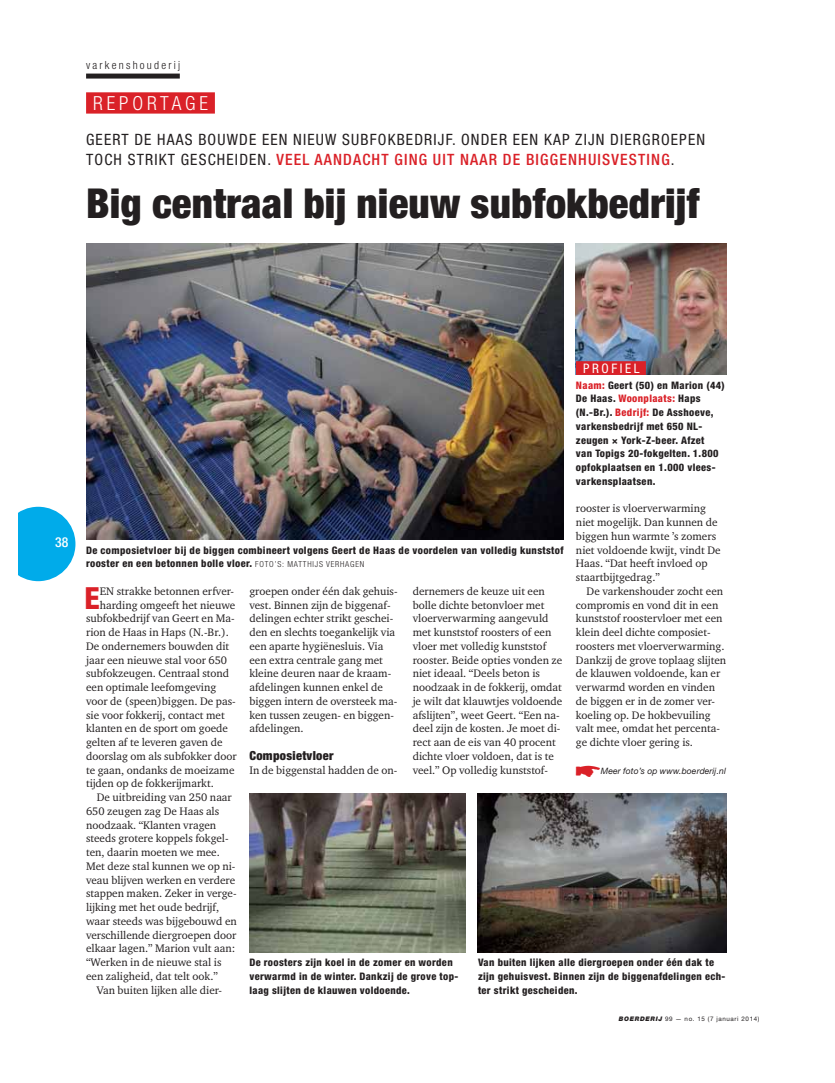
<style>
.page{position:relative;width:835px;height:1083px;background:#fff}
.page>*{position:absolute;margin:0;border:0;box-sizing:border-box;transform-origin:0 0}
.t1{font:900 condensed 41.25px "Helvetica Neue LT Std";letter-spacing:.005em;color:#231f20}
.t2{font:800 condensed 30.5px "Helvetica Neue LT Std";color:#da2128}
.t3{font:300 condensed 19.38px "Helvetica Neue LT Std";letter-spacing:.2em;color:#fff}
.t4{font:condensed 15.62px/20.6px "Helvetica Neue LT Std";letter-spacing:.075em;color:#231f20}
.t5{font:500 condensed 13.75px "Helvetica Neue LT Std";color:#fff}
.t6{font:condensed 13.12px "Helvetica Neue LT Std";letter-spacing:.2em;color:#fff}
.t7{font:900 condensed 12.5px "Helvetica Neue LT Std";letter-spacing:.025em;color:#231f20}
.t8{font:11.25px/13.8px "Charter EFOP";color:#231f20}
.t9{font:300 condensed 11.25px "Helvetica Neue LT Std";letter-spacing:.2em;color:#231f20}
.t10{font:800 condensed 10.38px/13.8px "Helvetica Neue LT Std";letter-spacing:.035em;color:#231f20}
.t11{font:italic 8.75px "Helvetica Neue LT Std";letter-spacing:.015em;color:#231f20}
.t12{font:6.25px "Helvetica Neue LT Std";letter-spacing:.1em;color:#231f20}
.s1{font-weight:500;color:#da2128}
.s2{color:#da2128}
.s3{font-weight:300;font-size:8.25px}
.s4{font-weight:900;font-style:italic}
</style>
<div class="page">
<svg style="left:19px;top:507px;width:56px;height:74px;background:#25b7ed"></svg>
<img style="left:86px;top:244px;width:477px;height:296px">
<img style="left:576px;top:244px;width:151px;height:131px">
<img style="left:478px;top:794px;width:249px;height:158px">
<img style="left:249px;top:794px;width:216px;height:158px">
<div style="left:86px;top:74px;width:94px;height:5px;background:#231f20"></div>
<div style="left:86px;top:92px;width:129px;height:22px;background:#da2128"></div>
<div style="left:576px;top:361px;width:70px;height:14px;background:#da2128"></div>
<p class="t9" style="left:86px;top:59px;width:96px">varkenshouderij</p>
<h3 class="t3" style="left:93px;top:92px;width:116px">REPORTAGE</h3>
<h3 class="t4" style="left:86px;top:129px;width:620px">GEERT DE HAAS BOUWDE EEN NIEUW SUBFOKBEDRIJF. ONDER EEN KAP ZIJN DIERGROEPEN<br>TOCH STRIKT GESCHEIDEN. <span class="s1">VEEL AANDACHT GING UIT NAAR DE BIGGENHUISVESTING</span>.</h3>
<h1 class="t1" style="left:86px;top:189px;width:615px">Big centraal bij nieuw subfokbedrijf</h1>
<p class="t5" style="left:55px;top:534px;width:15px">38</p>
<p class="t6" style="left:583px;top:360px;width:58px">PROFIEL</p>
<p class="t10" style="left:576px;top:379px;width:150px"><span class="s2">Naam:</span> Geert (50) en Marion (44)<br>De Haas. <span class="s2">Woonplaats:</span> Haps (N.-Br.). <span class="s2">Bedrijf:</span> De Asshoeve, varkensbedrijf met 650 NL&shy;zeugen × York-Z-beer. Afzet<br>van Topigs 20-fokgelten. 1.800 opfokplaatsen en 1.000 vlees&shy;varkensplaatsen.</p>
<p class="t8" style="left:576px;top:502px;width:146px">rooster is vloerverwarming niet mogelijk. Dan kunnen de biggen hun warmte ’s zomers niet voldoende kwijt, vindt De<br>Haas. “Dat heeft invloed op staartbijtgedrag.”</p>
<p class="t8" style="left:576px;top:585px;width:152px;text-indent:11px">De varkenshouder zocht een compromis en vond dit in een kunststof roostervloer met een klein deel dichte composiet&shy;roosters met vloerverwarming.<br>Dankzij de grove toplaag slijten de klauwen voldoende, kan er verwarmd worden en vinden de biggen er in de zomer ver&shy;koeling op. De hokbevuiling valt mee, omdat het percenta&shy;ge dichte vloer gering is.</p>
<p class="t11" style="left:601px;top:765px;width:127px">Meer foto’s op www.boerderij.nl</p>
<p class="t10" style="left:86px;top:544px;width:479px">De composietvloer bij de biggen combineert volgens Geert de Haas de voordelen van volledig kunststof rooster en een betonnen bolle vloer. <span class="s3">FOTO’S: MATTHIJS VERHAGEN</span></p>
<h2 class="t2" style="left:84px;top:587px;width:17px">E</h2>
<p class="t8" style="left:100px;top:585px;width:136px">EN strakke betonnen erfver-</p>
<p class="t8" style="left:413px;top:585px;width:151px">dernemers de keuze uit een bolle dichte betonvloer met vloerverwarming aangevuld met kunststof roosters of een vloer met volledig kunststof rooster. Beide opties vonden ze niet ideaal. “Deels beton is noodzaak in de fokkerij, omdat je wilt dat klauwtjes voldoende afslijten”, weet Geert. “Een na&shy;deel zijn de kosten. Je moet di&shy;rect aan de eis van 40 procent dichte vloer voldoen, dat is te veel.” Op volledig kunststof-</p>
<p class="t8" style="left:249px;top:585px;width:150px">groepen onder één dak gehuis&shy;vest. Binnen zijn de biggenaf&shy;delingen echter strikt geschei&shy;den en slechts toegankelijk via een aparte hygiënesluis. Via een extra centrale gang met kleine deuren naar de kraam&shy;afdelingen kunnen enkel de biggen intern de oversteek ma&shy;ken tussen zeugen- en biggen&shy;afdelingen.</p>
<p class="t7" style="left:249px;top:751px;width:86px">Composietvloer</p>
<p class="t8" style="left:249px;top:763px;width:150px">In de biggenstal hadden de on-</p>
<p class="t8" style="left:100px;top:598px;width:137px">harding omgeeft het nieuwe</p>
<p class="t8" style="left:86px;top:612px;width:150px">subfokbedrijf van Geert en Ma-</p>
<p class="t8" style="left:86px;top:626px;width:144px">rion de Haas in Haps (N.-Br.).</p>
<p class="t8" style="left:86px;top:640px;width:145px">De ondernemers bouwden dit</p>
<p class="t8" style="left:86px;top:653px;width:143px">jaar een nieuwe stal voor 650</p>
<p class="t8" style="left:86px;top:667px;width:145px">subfokzeugen. Centraal stond</p>
<p class="t8" style="left:86px;top:681px;width:132px">een optimale leefomgeving</p>
<p class="t8" style="left:86px;top:695px;width:151px">voor de (speen)biggen. De pas-</p>
<p class="t8" style="left:86px;top:708px;width:140px">sie voor fokkerij, contact met</p>
<p class="t8" style="left:86px;top:722px;width:143px">klanten en de sport om goede</p>
<p class="t8" style="left:86px;top:736px;width:138px">gelten af te leveren gaven de</p>
<p class="t8" style="left:86px;top:750px;width:152px">doorslag om als subfokker door</p>
<p class="t8" style="left:86px;top:763px;width:150px">te gaan, ondanks de moeizame</p>
<p class="t8" style="left:86px;top:777px;width:129px">tijden op de fokkerijmarkt.</p>
<p class="t8" style="left:97px;top:791px;width:137px">De uitbreiding van 250 naar</p>
<p class="t8" style="left:86px;top:805px;width:135px">650 zeugen zag De Haas als</p>
<p class="t8" style="left:86px;top:818px;width:132px">noodzaak. “Klanten vragen</p>
<p class="t8" style="left:86px;top:832px;width:144px">steeds grotere koppels fokgel-</p>
<p class="t8" style="left:86px;top:846px;width:135px">ten, daarin moeten we mee.</p>
<p class="t8" style="left:86px;top:860px;width:151px">Met deze stal kunnen we op ni-</p>
<p class="t8" style="left:86px;top:873px;width:151px">veau blijven werken en verdere</p>
<p class="t8" style="left:86px;top:887px;width:152px">stappen maken. Zeker in verge-</p>
<p class="t8" style="left:86px;top:901px;width:135px">lijking met het oude bedrijf,</p>
<p class="t8" style="left:86px;top:915px;width:152px">waar steeds was bijgebouwd en</p>
<p class="t8" style="left:86px;top:928px;width:152px">verschillende diergroepen door</p>
<p class="t8" style="left:86px;top:942px;width:151px">elkaar lagen.” Marion vult aan:</p>
<p class="t8" style="left:86px;top:956px;width:137px">“Werken in de nieuwe stal is</p>
<p class="t8" style="left:86px;top:970px;width:133px">een zaligheid, dat telt ook.”</p>
<p class="t8" style="left:97px;top:983px;width:127px">Van buiten lijken alle dier-</p>
<p class="t10" style="left:249px;top:957px;width:210px">De roosters zijn koel in de zomer en worden verwarmd in de winter. Dankzij de grove top&shy;laag slijten de klauwen voldoende.</p>
<p class="t10" style="left:478px;top:957px;width:249px">Van buiten lijken alle diergroepen onder één dak te zijn gehuisvest. Binnen zijn de biggenafdelingen ech&shy;ter strikt gescheiden.</p>
<p class="t12" style="left:619px;top:1015px;width:142px"><span class="s4">BOERDERIJ</span> 99 — no. 15 (7 januari 2014)</p>
</div>
